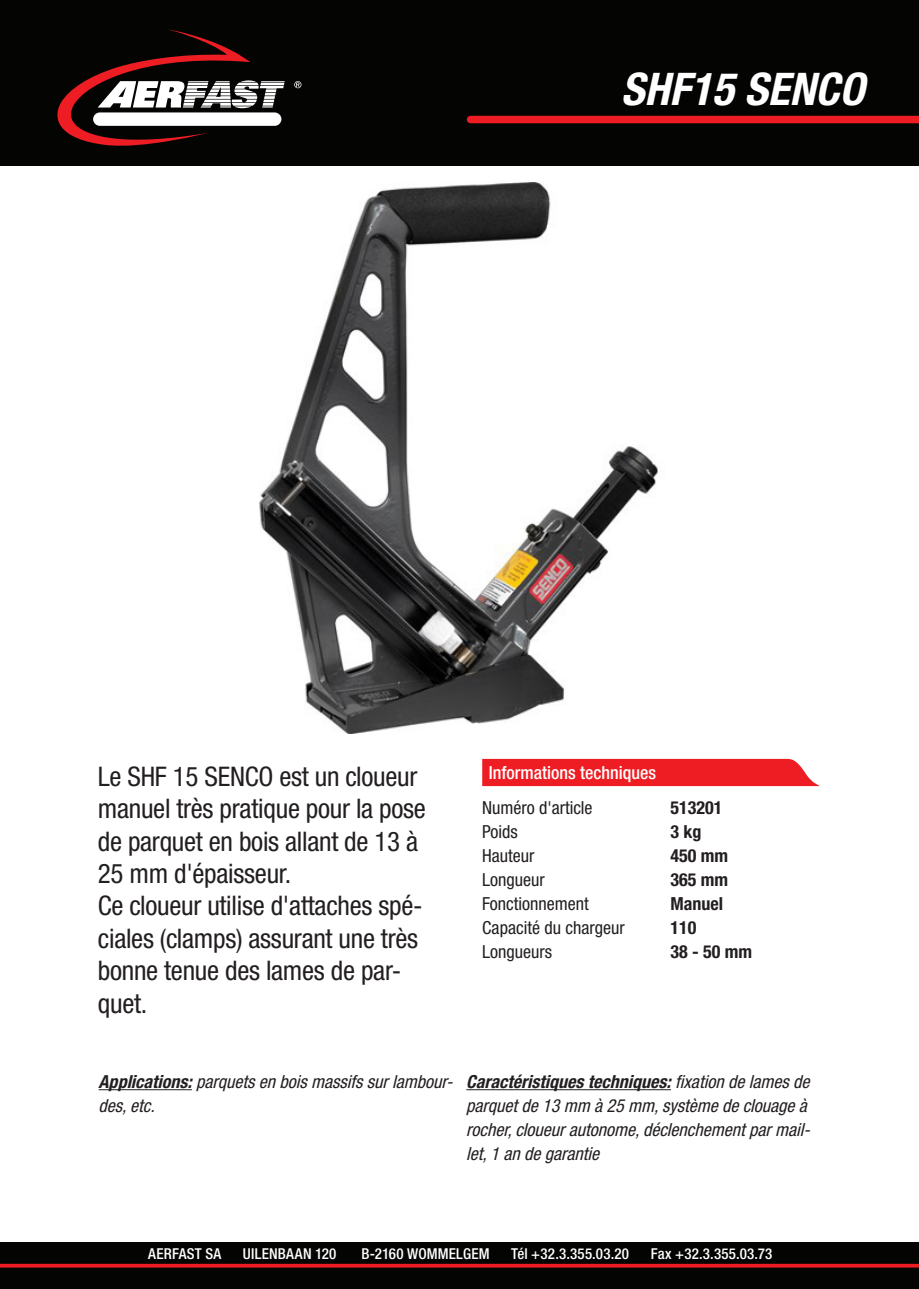
<style>
.page{position:relative;width:919px;height:1289px;background:#fff}
.page>*{position:absolute;margin:0;border:0;box-sizing:border-box;transform-origin:0 0}
.t1{font:italic 700 condensed 45px "Helvetica Neue";color:#fff}
.t2{font:condensed 27px/32.4px "Helvetica Neue";letter-spacing:-.01em;color:#231f20}
.t3{font:italic condensed 18px/24px "Helvetica Neue";color:#231f20}
.t4{font:condensed 18px "Helvetica Neue";color:#231f20}
.t5{font:700 condensed 18px "Helvetica Neue";color:#231f20}
.TechInfoHeader{font:500 condensed 18px "Helvetica Neue";color:#fff}
.t6{font:500 condensed 15px "Helvetica Neue";letter-spacing:.015em;color:#fff}
.s1{font-weight:700}
</style>
<div class="page">
<div style="left:0;top:1242px;width:918px;height:46px;background:#040503"></div>
<div style="left:0;top:0;width:918px;height:166px;background:#040503"></div>
<svg style="left:57px;top:29px;width:228px;height:117px"></svg>
<div style="left:93px;top:112px;width:188px;height:14px;background:#fff;border-radius:7px"></div>
<svg style="left:294px;top:81px;width:7px;height:7px"></svg>
<div style="left:470px;top:116px;width:448px;height:7px;background:#ee1d23"></div>
<svg style="left:0;top:1263px;width:918px;height:4px;background:#bd181c"></svg>
<img style="left:259px;top:183px;width:399px;height:550px">
<hr style="left:99px;top:1089px;width:93px;height:1px;background:#231f20">
<hr style="left:466px;top:1089px;width:205px;height:1px;background:#231f20">
<div style="left:482px;top:759px;width:338px;height:27px;background:#ee1d23"></div>
<h1 class="t1" style="left:621px;top:62px;width:245px">SHF15 SENCO</h1>
<p class="t2" style="left:98px;top:759px;width:321px">Le SHF 15 SENCO est un cloueur</p>
<p class="t2" style="left:98px;top:792px;width:329px">manuel très pratique pour la pose de parquet en bois allant de 13 à<br>25 mm d'épaisseur.</p>
<p class="t2" style="left:98px;top:889px;width:326px">Ce cloueur utilise d'attaches spé&shy;ciales (clamps) assurant une très bonne tenue des lames de par&shy;quet.</p>
<p class="TechInfoHeader" style="left:488px;top:761px;width:169px">Informations techniques</p>
<p class="t4" style="left:482px;top:797px;width:112px">Numéro d'article</p>
<p class="t5" style="left:670px;top:796px;width:53px">513201</p>
<p class="t4" style="left:482px;top:821px;width:37px">Poids</p>
<p class="t5" style="left:670px;top:820px;width:32px">3 kg</p>
<p class="t4" style="left:482px;top:845px;width:54px">Hauteur</p>
<p class="t5" style="left:670px;top:844px;width:59px">450 mm</p>
<p class="t4" style="left:482px;top:869px;width:64px">Longueur</p>
<p class="t5" style="left:670px;top:868px;width:59px">365 mm</p>
<p class="t4" style="left:482px;top:893px;width:108px">Fonctionnement</p>
<p class="t5" style="left:670px;top:892px;width:54px">Manuel</p>
<p class="t4" style="left:482px;top:917px;width:144px">Capacité du chargeur</p>
<p class="t5" style="left:670px;top:916px;width:27px">110</p>
<p class="t4" style="left:482px;top:941px;width:71px">Longueurs</p>
<p class="t5" style="left:670px;top:940px;width:83px">38 - 50 mm</p>
<p class="t3" style="left:99px;top:1069px;width:360px"><span class="s1">Applications:</span>parquetsenboismassifssurlambour&shy;des,etc.</p>
<p class="t3" style="left:466px;top:1069px;width:350px"><span class="s1">Caractéristiquestechniques:</span>fixationdelamesde parquetde13mm à25mm,systèmedeclouageà rocher,cloueurautonome,déclenchementparmail&shy;let,1andegarantie</p>
<p class="t6" style="left:148px;top:1244px;width:75px">AERFAST SA</p>
<p class="t6" style="left:243px;top:1244px;width:95px">UILENBAAN 120</p>
<p class="t6" style="left:361px;top:1244px;width:129px">B-2160 WOMMELGEM</p>
<p class="t6" style="left:511px;top:1244px;width:119px">Tél +32.3.355.03.20</p>
<p class="t6" style="left:650px;top:1244px;width:123px">Fax +32.3.355.03.73</p>
</div>
